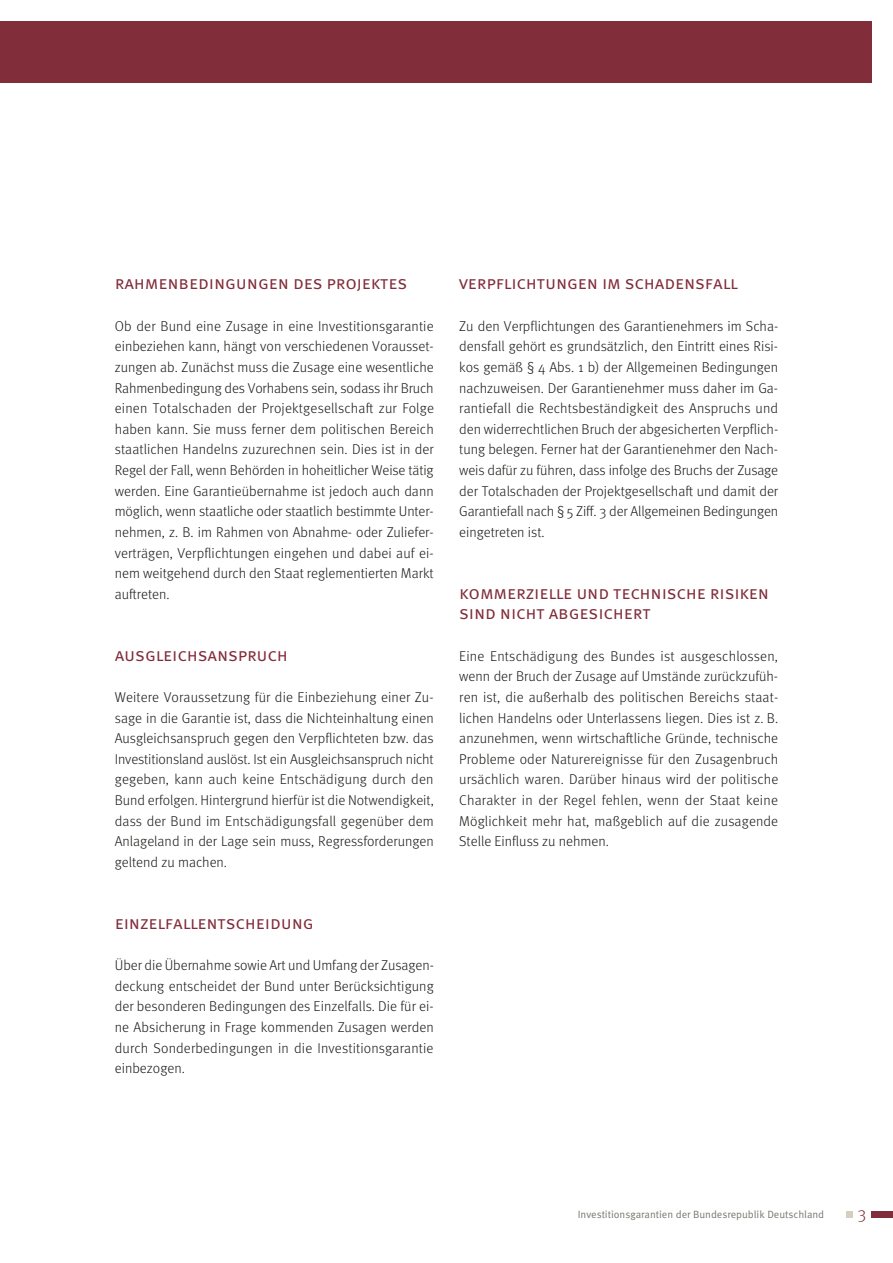
<style>
.page{position:relative;width:893px;height:1263px;background:#fff}
.page>*{position:absolute;margin:0;border:0;box-sizing:border-box;transform-origin:0 0}
.t1{font:18.3px/20.5px "Meta Pro Norm";letter-spacing:-.01em;color:#812d3a}
.t2{font:300 17.25px "Meta Pro";color:#812d3a}
.t3{font:300 14.25px/20.5px "Meta Pro";color:#1a1a18;text-align:justify}
.t4{font:10.5px "Meta Pro Norm";letter-spacing:-.005em;color:#7a766d}
</style>
<div class="page">
<div style="left:872px;top:1211px;width:21px;height:7px;background:#812d3a"></div>
<div style="left:846px;top:1211px;width:7px;height:7px;background:#d5cfc2"></div>
<div style="left:0;top:21px;width:872px;height:62px;background:#812d3a"></div>
<p class="t1" style="left:115px;top:272px;width:294px">rahmenbedingungen des projektes</p>
<p class="t3" style="left:115px;top:315px;width:321px">Ob der Bund eine Zusage in eine Investitionsgarantie einbeziehen kann, hängt von verschiedenen Vorausset&shy;zungen ab. Zunächst muss die Zusage eine wesentliche Rahmenbedingung des Vorhabens sein, sodass ihr Bruch einen Totalschaden der Projektgesellschaft zur Folge haben kann. Sie muss ferner dem politischen Bereich staatlichen Handelns zuzurechnen sein. Dies ist in der Regel der Fall, wenn Behörden in hoheitlicher Weise tätig werden. Eine Garantieübernahme ist jedoch auch dann möglich, wenn staatliche oder staatlich bestimmte Unter&shy;nehmen, z. B. im Rahmen von Abnahme- oder Zuliefer&shy;verträgen, Verpflichtungen eingehen und dabei auf ei&shy;nem weitgehend durch den Staat reglementierten Markt auftreten.</p>
<p class="t1" style="left:115px;top:643px;width:175px">ausgleichsanspruch</p>
<p class="t3" style="left:115px;top:686px;width:321px">Weitere Voraussetzung für die Einbeziehung einer Zu&shy;sage in die Garantie ist, dass die Nichteinhaltung einen Ausgleichsanspruch gegen den Verpflichteten bzw. das Investitionsland auslöst. Ist ein Ausgleichsanspruch nicht gegeben, kann auch keine Entschädigung durch den Bund erfolgen. Hintergrund hierfür ist die Notwendigkeit, dass der Bund im Entschädigungsfall gegenüber dem Anlageland in der Lage sein muss, Regressforderungen geltend zu machen.</p>
<p class="t1" style="left:115px;top:911px;width:201px">einzelfallentscheidung</p>
<p class="t3" style="left:115px;top:954px;width:321px">Über die Übernahme sowie Art und Umfang der Zusagen&shy;deckung entscheidet der Bund unter Berücksichtigung der besonderen Bedingungen des Einzelfalls. Die für ei&shy;ne Absicherung in Frage kommenden Zusagen werden durch Sonderbedingungen in die Investitionsgarantie einbezogen.</p>
<p class="t1" style="left:459px;top:272px;width:280px">verpflichtungen im schadensfall</p>
<p class="t3" style="left:459px;top:315px;width:321px">Zu den Verpflichtungen des Garantienehmers im Scha&shy;densfall gehört es grundsätzlich, den Eintritt eines Risi&shy;kos gemäß § 4 Abs. 1 b) der Allgemeinen Bedingungen nachzuweisen. Der Garantienehmer muss daher im Ga&shy;rantiefall die Rechtsbeständigkeit des Anspruchs und den widerrechtlichen Bruch der abgesicherten Verpflich&shy;tung belegen. Ferner hat der Garantienehmer den Nach&shy;weis dafür zu führen, dass infolge des Bruchs der Zusage der Totalschaden der Projektgesellschaft und damit der Garantiefall nach § 5 Ziff. 3 der Allgemeinen Bedingungen eingetreten ist.</p>
<p class="t1" style="left:459px;top:581px;width:311px">kommerzielle und technische risiken sind nicht abgesichert</p>
<p class="t3" style="left:459px;top:645px;width:321px">Eine Entschädigung des Bundes ist ausgeschlossen, wenn der Bruch der Zusage auf Umstände zurückzufüh&shy;ren ist, die außerhalb des politischen Bereichs staat&shy;lichen Handelns oder Unterlassens liegen. Dies ist z. B. anzunehmen, wenn wirtschaftliche Gründe, technische Probleme oder Naturereignisse für den Zusagenbruch ursächlich waren. Darüber hinaus wird der politische Charakter in der Regel fehlen, wenn der Staat keine Möglichkeit mehr hat, maßgeblich auf die zusagende Stelle Einfluss zu nehmen.</p>
<p class="t4" style="left:578px;top:1206px;width:248px">Investitionsgarantien der Bundesrepublik Deutschland</p>
<p class="t2" style="left:858px;top:1200px;width:10px">3</p>
</div>
